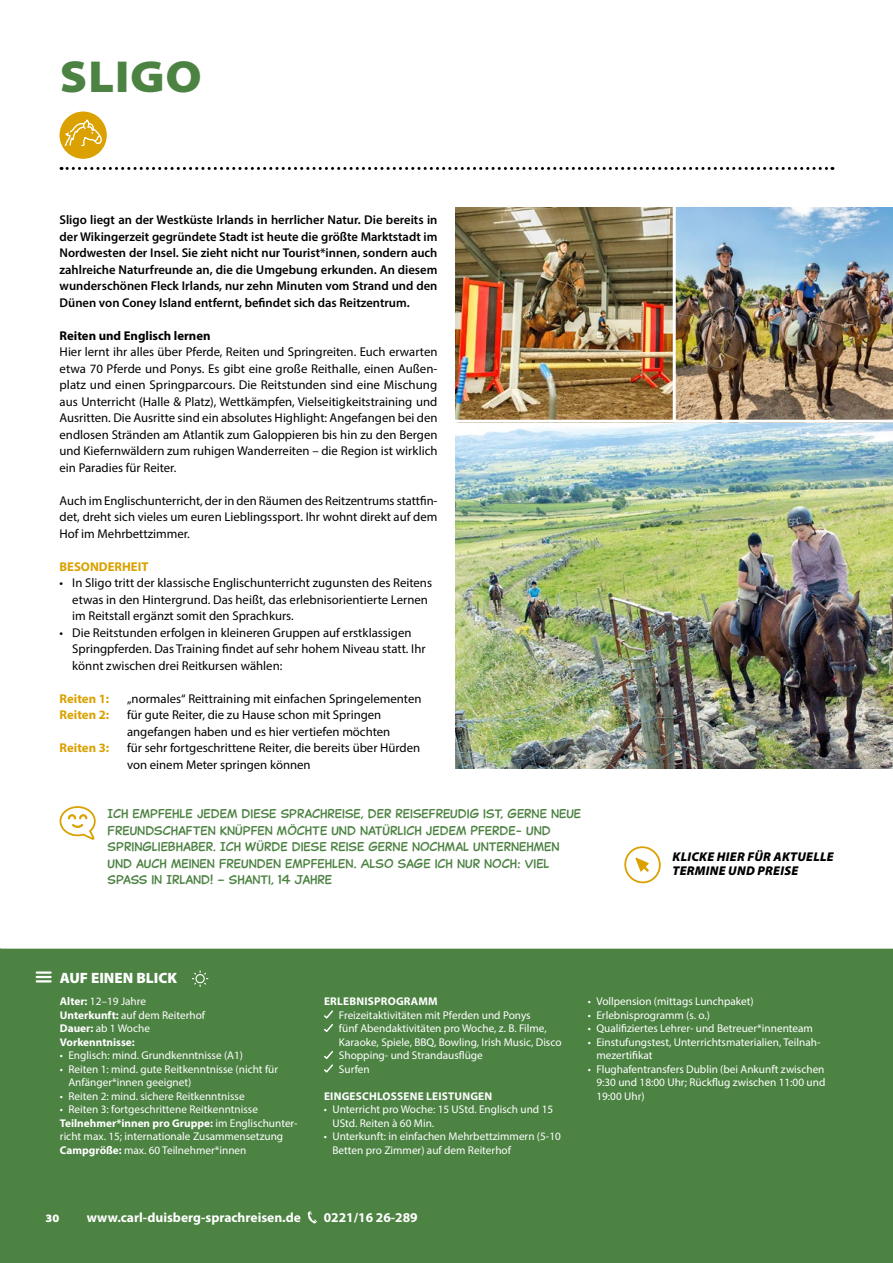
<style>
.page{position:relative;width:893px;height:1263px;background:#fff}
.page>*{position:absolute;margin:0;border:0;box-sizing:border-box;transform-origin:0 0}
.t1{font:900 semi-expanded 45px "Myriad Pro";letter-spacing:.02em;color:#4c8242}
.t2{font:900 15px "Myriad Pro";color:#fff}
.t3{font:700 13.5px "Myriad Pro";color:#fff}
.t4{font:12.75px/16.5px "Myriad Pro";color:#000}
.t5{font:600 12.75px/16.5px "Myriad Pro";color:#000;text-align:justify}
.t6{font:italic 900 12.75px/13.5px "Myriad Pro";letter-spacing:.02em;color:#000}
.t7{font:700 12.75px "Myriad Pro";color:#daa100}
.t8{font:700 12.75px "Myriad Pro";color:#000}
.t9{font:12px/16.5px "Captain Comic";color:#4c8242}
.t10{font:11.25px/13.5px "Myriad Pro";color:#fff}
.t11{font:700 11.25px/13.5px "Myriad Pro";color:#fff}
.t12{font:700 11.25px "Myriad Pro";letter-spacing:.02em;color:#fff}
.t13{font:900 semi-expanded 11.25px "Myriad Pro";color:#fff}
.s1{font-weight:400}
.s2{font-weight:700}
</style>
<div class="page">
<div style="left:0;top:948px;width:893px;height:315px;background:#4c8242"></div>
<svg style="left:324px;top:1010px;width:9px;height:22px"></svg>
<svg style="left:324px;top:1051px;width:9px;height:22px"></svg>
<hr style="left:37px;top:971px;width:14px;height:3px;background:#fff">
<svg style="left:37px;top:976px;width:14px;height:6px"></svg>
<hr style="left:0;top:946px;width:893px;height:3px;background:#fff">
<svg style="left:192px;top:971px;width:16px;height:15px"></svg>
<svg style="left:308px;top:1211px;width:9px;height:12px"></svg>
<svg style="left:59px;top:806px;width:37px;height:34px"></svg>
<svg style="left:624px;top:846px;width:37px;height:38px"></svg>
<svg style="left:61px;top:167px;width:772px;height:3px"></svg>
<div style="left:60px;top:112px;width:46px;height:46px;background:#daa100;border-radius:50%"></div>
<div style="left:60px;top:112px;width:47px;height:47px;border:1px solid #daa100;border-radius:50%"></div>
<svg style="left:63px;top:118px;width:40px;height:29px"></svg>
<img style="left:455px;top:208px;width:438px;height:561px">
<hr style="left:446px;top:420px;width:447px;height:3px;background:#fff">
<hr style="left:673px;top:194px;width:3px;height:228px;background:#fff">
<h1 class="t1" style="left:60px;top:46px;width:143px">SLIGO</h1>
<p class="t5" style="left:60px;top:211px;width:379px">Sligo liegt an der Westküste Irlands in herrlicher Natur. Die bereits in der Wikingerzeit gegründete Stadt ist heute die größte Marktstadt im Nordwesten der Insel. Sie zieht nicht nur Tourist*innen, sondern auch zahlreiche Naturfreunde an, die die Umgebung erkunden. An diesem wunderschönen Fleck Irlands, nur zehn Minuten vom Strand und den Dünen von Coney Island entfernt, befindet sich das Reitzentrum.</p>
<p class="t8" style="left:60px;top:327px;width:153px">Reiten und Englisch lernen</p>
<p class="t4" style="left:60px;top:343px;width:379px;text-align:justify">Hier lernt ihr alles über Pferde, Reiten und Springreiten. Euch erwarten etwa 70 Pferde und Ponys. Es gibt eine große Reithalle, einen Außen&shy;platz und einen Springparcours. Die Reitstunden sind eine Mischung aus Unterricht (Halle &amp; Platz), Wettkämpfen, Vielseitigkeitstraining und Ausritten. Die Ausritte sind ein absolutes Highlight: Angefangen bei den endlosen Stränden am Atlantik zum Galoppieren bis hin zu den Bergen und Kiefernwäldern zum ruhigen Wanderreiten – die Region ist wirklich ein Paradies für Reiter.</p>
<p class="t4" style="left:60px;top:492px;width:379px;text-align:justify">Auch im Englischunterricht, der in den Räumen des Reitzentrums stattfin&shy;det, dreht sich vieles um euren Lieblingssport. Ihr wohnt direkt auf dem Hof im Mehrbettzimmer.</p>
<p class="t7" style="left:60px;top:558px;width:90px">BESONDERHEIT</p>
<p class="t4" style="left:72px;top:574px;width:361px;text-indent:-13px">• In Sligo tritt der klassische Englischunterricht zugunsten des Reitens etwas in den Hintergrund. Das heißt, das erlebnisorientierte Lernen im Reitstall ergänzt somit den Sprachkurs.</p>
<p class="t4" style="left:72px;top:624px;width:355px;text-indent:-13px">• Die Reitstunden erfolgen in kleineren Gruppen auf erstklassigen<br>Springpferden. Das Training findet auf sehr hohem Niveau statt. Ihr könnt zwischen drei Reitkursen wählen:</p>
<p class="t7" style="left:60px;top:690px;width:51px">Reiten 1:</p>
<p class="t4" style="left:127px;top:690px;width:296px">„normales“ Reittraining mit einfachen Springelementen</p>
<p class="t7" style="left:60px;top:706px;width:51px">Reiten 2:</p>
<p class="t4" style="left:127px;top:706px;width:265px">für gute Reiter, die zu Hause schon mit Springen angefangen haben und es hier vertiefen möchten</p>
<p class="t7" style="left:60px;top:739px;width:51px">Reiten 3:</p>
<p class="t4" style="left:127px;top:739px;width:295px">für sehr fortgeschrittene Reiter, die bereits über Hürden von einem Meter springen können</p>
<p class="t9" style="left:108px;top:805px;width:475px">ICH EMPFEHLE JEDEM DIESE SPRACHREISE, DER REISEFREUDIG IST, GERNE NEUE FREUNDSCHAFTEN KNÜPFEN MÖCHTE UND NATÜRLICH JEDEM PFERDE- UND SPRINGLIEBHABER. ICH WÜRDE DIESE REISE GERNE NOCHMAL UNTERNEHMEN UND AUCH MEINEN FREUNDEN EMPFEHLEN. ALSO SAGE ICH NUR NOCH: VIEL SPAß IN IRLAND! – SHANTI, 14 JAHRE</p>
<p class="t2" style="left:60px;top:968px;width:119px">AUF EINEN BLICK</p>
<p class="t6" style="left:672px;top:850px;width:163px">KLICKE HIER FÜR AKTUELLE<br>TERMINE UND PREISE</p>
<p class="t11" style="left:60px;top:994px;width:147px">Alter: <span class="s1">12–19 Jahre<br></span>Unterkunft: <span class="s1">auf dem Reiterhof<br></span>Dauer: <span class="s1">ab 1 Woche<br></span>Vorkenntnisse:</p>
<p class="t10" style="left:60px;top:1048px;width:185px">• Englisch: mind. Grundkenntnisse (A1)</p>
<p class="t10" style="left:68px;top:1062px;width:211px;text-indent:-9px">• Reiten 1: mind. gute Reitkenntnisse (nicht für<br>Anfänger*innen geeignet)</p>
<p class="t10" style="left:60px;top:1089px;width:186px">• Reiten 2: mind. sichere Reitkenntnisse</p>
<p class="t10" style="left:60px;top:1102px;width:239px">• Reiten 3: fortgeschrittene Reitkenntnisse <span class="s2">Teilnehmer*innen pro Gruppe:</span> im Englischunter&shy;richt max. 15; internationale Zusammensetzung <span class="s2">Campgröße:</span> max. 60 Teilnehmer*innen</p>
<p class="t12" style="left:324px;top:994px;width:115px">ERLEBNISPROGRAMM</p>
<p class="t10" style="left:339px;top:1008px;width:224px">Freizeitaktivitäten mit Pferden und Ponys<br>fünf Abendaktivitäten pro Woche, z. B. Filme, Karaoke, Spiele, BBQ, Bowling, Irish Music, Disco Shopping- und Strandausflüge<br>Surfen</p>
<p class="t12" style="left:324px;top:1088px;width:170px">EINGESCHLOSSENE LEISTUNGEN</p>
<p class="t10" style="left:332px;top:1102px;width:222px;text-indent:-9px">• Unterricht pro Woche: 15 UStd. Englisch und 15<br>UStd. Reiten à 60 Min.</p>
<p class="t10" style="left:332px;top:1129px;width:230px;text-indent:-9px">• Unterkunft: in einfachen Mehrbettzimmern (5-10<br>Betten pro Zimmer) auf dem Reiterhof</p>
<p class="t13" style="left:46px;top:1211px;width:16px">30</p>
<p class="t3" style="left:87px;top:1208px;width:216px">www.carl-duisberg-sprachreisen.de</p>
<p class="t3" style="left:324px;top:1208px;width:95px">0221/16 26-289</p>
<p class="t10" style="left:588px;top:994px;width:167px">• Vollpension (mittags Lunchpaket)</p>
<p class="t10" style="left:588px;top:1008px;width:124px">• Erlebnisprogramm (s. o.)</p>
<p class="t10" style="left:588px;top:1021px;width:227px">• Qualifiziertes Lehrer- und Betreuer*innenteam</p>
<p class="t10" style="left:596px;top:1035px;width:226px;text-indent:-9px">• Einstufungstest, Unterrichtsmaterialien, Teilnah&shy;mezertifikat</p>
<p class="t10" style="left:596px;top:1062px;width:230px;text-align:justify;text-indent:-9px">• Flughafentransfers Dublin (bei Ankunft zwischen 9:30 und 18:00 Uhr; Rückflug zwischen 11:00 und 19:00 Uhr)</p>
</div>
